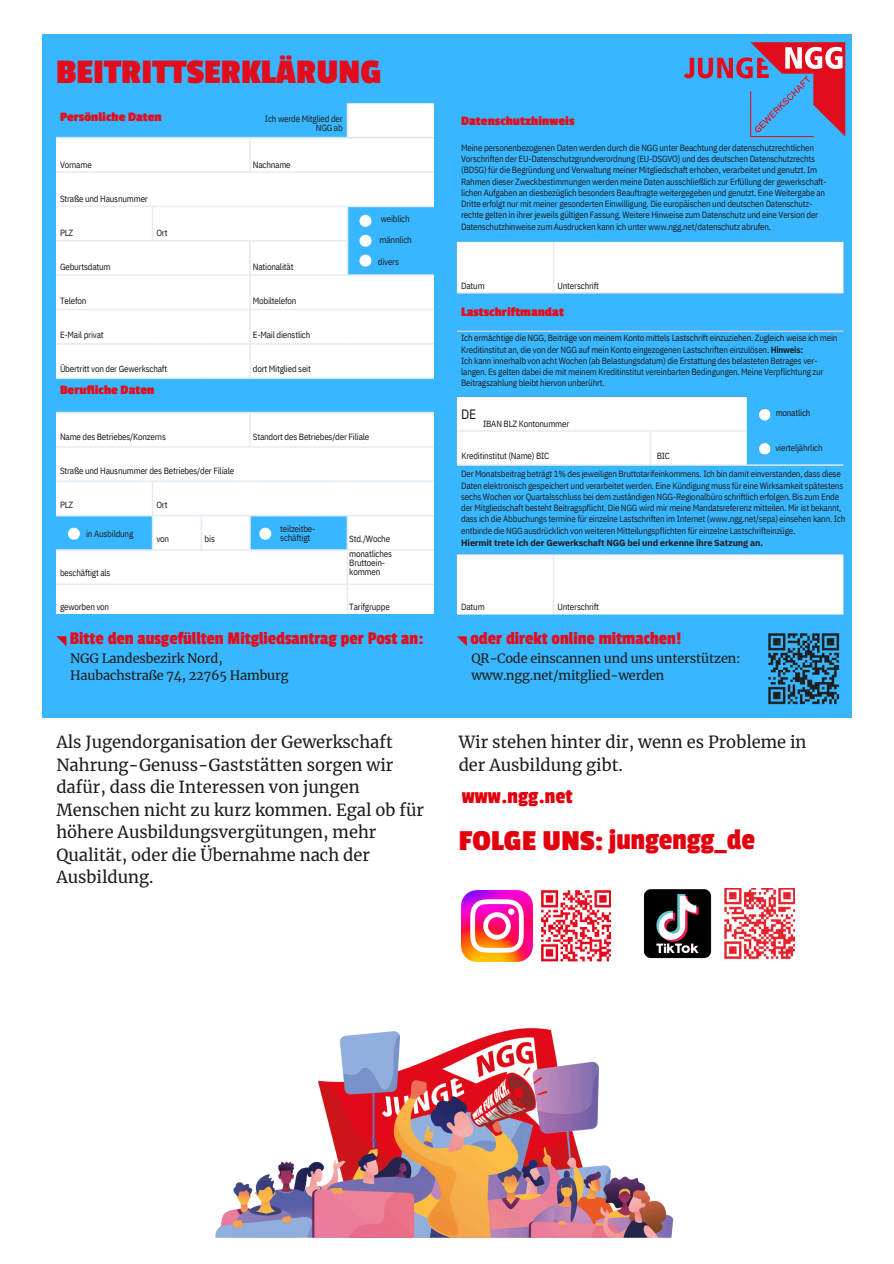
<style>
.page{position:relative;width:894px;height:1264px;background:#fff}
.page>*{position:absolute;margin:0;border:0;box-sizing:border-box;transform-origin:0 0}
.t1{font:700 36px "Passion One";color:#e20d1c}
.t2{font:30.6px "Passion One";color:#e3000e}
.t3{font:700 30.3px "Passion One";letter-spacing:.01em;color:#e3000e}
.t4{font:22.5px "Passion One";color:#e3000e}
.t5{font:18.75px "Passion One";color:#e20d1c}
.t6{font:16.5px/22.5px "Merriweather";color:#1e1d1b}
.t7{font:700 13.5px "Passion One";color:#e20d1c}
.t8{font:13.5px "IBM Plex Sans Cond";color:#171615}
.t9{font:12.75px "Merriweather";letter-spacing:-.01em;color:#1e1d1b}
.t10{font:9px/11.2px "IBM Plex Sans Cond";letter-spacing:-.02em;color:#1e1d1b}
.t11{font:9px "IBM Plex Sans Cond";letter-spacing:-.02em;color:#171615}
.t12{font:700 9px "IBM Plex Sans";letter-spacing:-.015em;color:#1e1d1b}
.s1{font-weight:700}
</style>
<div class="page">
<div style="left:42px;top:34px;width:809px;height:683px;background:#38b6ff"></div>
<svg style="left:56px;top:636px;width:10px;height:10px"></svg>
<svg style="left:457px;top:636px;width:9px;height:10px"></svg>
<img style="left:456px;top:241px;width:388px;height:374px">
<img style="left:768px;top:633px;width:72px;height:72px">
<img style="left:56px;top:103px;width:377px;height:510px">
<svg style="left:684px;top:42px;width:161px;height:95px"></svg>
<img style="left:215px;top:1028px;width:459px;height:209px">
<img style="left:541px;top:890px;width:69px;height:72px">
<img style="left:724px;top:889px;width:70px;height:71px">
<img style="left:461px;top:890px;width:71px;height:71px">
<img style="left:643px;top:889px;width:69px;height:70px">
<p class="t1" style="left:56px;top:53px;width:327px">BEITRITTSERKLÄRUNG</p>
<p class="t7" style="left:60px;top:110px;width:103px">Persönliche Daten</p>
<p class="t11" style="left:60px;top:158px;width:33px">Vorname</p>
<p class="t11" style="left:60px;top:192px;width:89px">Straße und Hausnummer</p>
<p class="t11" style="left:60px;top:226px;width:15px">PLZ</p>
<p class="t11" style="left:60px;top:260px;width:52px">Geburtsdatum</p>
<p class="t11" style="left:60px;top:295px;width:28px">Telefon</p>
<p class="t11" style="left:60px;top:329px;width:45px">E-Mail privat</p>
<p class="t11" style="left:156px;top:226px;width:13px">Ort</p>
<p class="t11" style="left:60px;top:363px;width:109px">Übertritt von der Gewerkschaft</p>
<p class="t7" style="left:60px;top:382px;width:96px">Berufliche Daten</p>
<p class="t11" style="left:60px;top:431px;width:107px">Name des Betriebes/Konzerns</p>
<p class="t11" style="left:60px;top:465px;width:176px">Straße und Hausnummer des Betriebes/der Filiale</p>
<p class="t11" style="left:60px;top:499px;width:15px">PLZ</p>
<p class="t10" style="left:86px;top:528px;width:49px">in Ausbildung</p>
<p class="t11" style="left:60px;top:567px;width:52px">beschäftigt als</p>
<p class="t11" style="left:60px;top:601px;width:51px">geworben von</p>
<p class="t11" style="left:156px;top:499px;width:13px">Ort</p>
<p class="t11" style="left:156px;top:533px;width:14px">von</p>
<p class="t11" style="left:204px;top:533px;width:12px">bis</p>
<p class="t10" style="left:265px;top:114px;width:79px;line-height:9px;text-align:right">Ich werde Mitglied der<br>NGG ab</p>
<p class="t11" style="left:253px;top:158px;width:39px">Nachname</p>
<p class="t11" style="left:253px;top:260px;width:42px">Nationalität</p>
<p class="t11" style="left:253px;top:295px;width:45px">Mobiltelefon</p>
<p class="t11" style="left:253px;top:329px;width:59px">E-Mail dienstlich</p>
<p class="t11" style="left:253px;top:363px;width:60px">dort Mitglied seit</p>
<p class="t10" style="left:380px;top:213px;width:31px">weiblich</p>
<p class="t10" style="left:379px;top:234px;width:34px">männlich</p>
<p class="t10" style="left:378px;top:256px;width:23px">divers</p>
<p class="t11" style="left:253px;top:431px;width:118px">Standort des Betriebes/der Filiale</p>
<p class="t10" style="left:280px;top:523px;width:37px">teilzeitbe-</p>
<p class="t10" style="left:280px;top:532px;width:32px">schäftigt</p>
<p class="t11" style="left:349px;top:533px;width:42px">Std./Woche</p>
<h5 class="t11" style="left:349px;top:548px;width:44px">monatliches</h5>
<p class="t11" style="left:349px;top:557px;width:37px">Bruttoein-</p>
<p class="t11" style="left:349px;top:566px;width:33px">kommen</p>
<p class="t11" style="left:349px;top:601px;width:42px">Tarifgruppe</p>
<p class="t7" style="left:461px;top:113px;width:115px">Datenschutzhinweis</p>
<p class="t10" style="left:461px;top:142px;width:367px">Meine personenbezogenen Daten werden durch die NGG unter Beachtung der datenschutzrechtlichen Vorschriften der EU-Datenschutzgrundverordnung (EU-DSGVO) und des deutschen Datenschutzrechts (BDSG) für die Begründung und Verwaltung meiner Mitgliedschaft erhoben, verarbeitet und genutzt. Im Rahmen dieser Zweckbestimmungen werden meine Daten ausschließlich zur Erfüllung der gewerkschaft&shy;lichen Aufgaben an diesbezüglich besonders Beauftragte weitergegeben und genutzt. Eine Weitergabe an Dritte erfolgt nur mit meiner gesonderten Einwilligung. Die europäischen und deutschen Datenschutz-</p>
<h1 class="t10" style="left:461px;top:209px;width:358px">rechte gelten in ihrer jeweils gültigen Fassung. Weitere Hinweise zum Datenschutz und eine Version der<br>Datenschutzhinweise zum Ausdrucken kann ich unter www.ngg.net/datenschutz abrufen.</h1>
<p class="t11" style="left:461px;top:280px;width:25px">Datum</p>
<p class="t11" style="left:557px;top:280px;width:43px">Unterschrift</p>
<p class="t7" style="left:461px;top:305px;width:104px">Lastschriftmandat</p>
<p class="t10" style="left:461px;top:332px;width:378px">Ich ermächtige die NGG, Beiträge von meinem Konto mittels Lastschrift einzuziehen. Zugleich weise ich mein<br>Kreditinstitut an, die von der NGG auf mein Konto eingezogenen Lastschriften einzulösen. <span class="s1">Hinweis:</span></p>
<p class="t10" style="left:461px;top:355px;width:364px">Ich kann innerhalb von acht Wochen (ab Belastungsdatum) die Erstattung des belasteten Betrages ver&shy;langen. Es gelten dabei die mit meinem Kreditinstitut vereinbarten Bedingungen. Meine Verpflichtung zur<br>Beitragszahlung bleibt hiervon unberührt.</p>
<p class="t8" style="left:461px;top:405px;width:16px">DE</p>
<p class="t11" style="left:483px;top:417px;width:88px">IBAN BLZ Kontonummer</p>
<h5 class="t11" style="left:461px;top:449px;width:89px">Kreditinstitut (Name) BIC</h5>
<p class="t11" style="left:656px;top:449px;width:15px">BIC</p>
<p class="t11" style="left:775px;top:406px;width:36px">monatlich</p>
<p class="t10" style="left:775px;top:442px;width:49px">vierteljährlich</p>
<p class="t10" style="left:461px;top:468px;width:385px">Der Monatsbeitrag beträgt 1% des jeweiligen Bruttotarifeinkommens. Ich bin damit einverstanden, dass diese Daten elektronisch gespeichert und verarbeitet werden. Eine Kündigung muss für eine Wirksamkeit spätestens sechs Wochen vor Quartalsschluss bei dem zuständigen NGG-Regionalbüro schriftlich erfolgen. Bis zum Ende der Mitgliedschaft besteht Beitragspflicht. Die NGG wird mir meine Mandatsreferenz mitteilen. Mir ist bekannt, dass ich die Abbuchungs termine für einzelne Lastschriften im Internet (www.ngg.net/sepa) einsehen kann. Ich entbinde die NGG ausdrücklich von weiteren Mitteilungspflichten für einzelne Lastschrifteinzüge.</p>
<p class="t12" style="left:461px;top:537px;width:303px">Hiermit trete ich der Gewerkschaft NGG bei und erkenne ihre Satzung an.</p>
<p class="t11" style="left:461px;top:600px;width:25px">Datum</p>
<p class="t11" style="left:557px;top:600px;width:43px">Unterschrift</p>
<p class="t5" style="left:70px;top:628px;width:355px">Bitte den ausgefüllten Mitgliedsantrag per Post an:</p>
<p class="t5" style="left:470px;top:628px;width:212px">oder direkt online mitmachen!</p>
<p class="t9" style="left:70px;top:650px;width:154px">NGG Landesbezirk Nord,</p>
<p class="t9" style="left:70px;top:667px;width:220px">Haubachstraße 74, 22765 Hamburg</p>
<p class="t9" style="left:471px;top:650px;width:271px">QR-Code einscannen und uns unterstützen:</p>
<p class="t9" style="left:471px;top:667px;width:194px">www.ngg.net/mitglied-werden</p>
<p class="t6" style="left:56px;top:731px;width:369px">Als Jugendorganisation der Gewerkschaft Nahrung-Genuss-Gaststätten sorgen wir dafür, dass die Interessen von jungen Menschen nicht zu kurz kommen. Egal ob für höhere Ausbildungsvergütungen, mehr Qualität, oder die Übernahme nach der Ausbildung.</p>
<p class="t6" style="left:458px;top:731px;width:349px">Wir stehen hinter dir, wenn es Probleme in der Ausbildung gibt.</p>
<h6 class="t4" style="left:461px;top:784px;width:112px">www.ngg.net</h6>
<p class="t3" style="left:458px;top:825px;width:146px">FOLGE UNS:</p>
<p class="t2" style="left:608px;top:823px;width:147px">jungengg_de</p>
</div>
